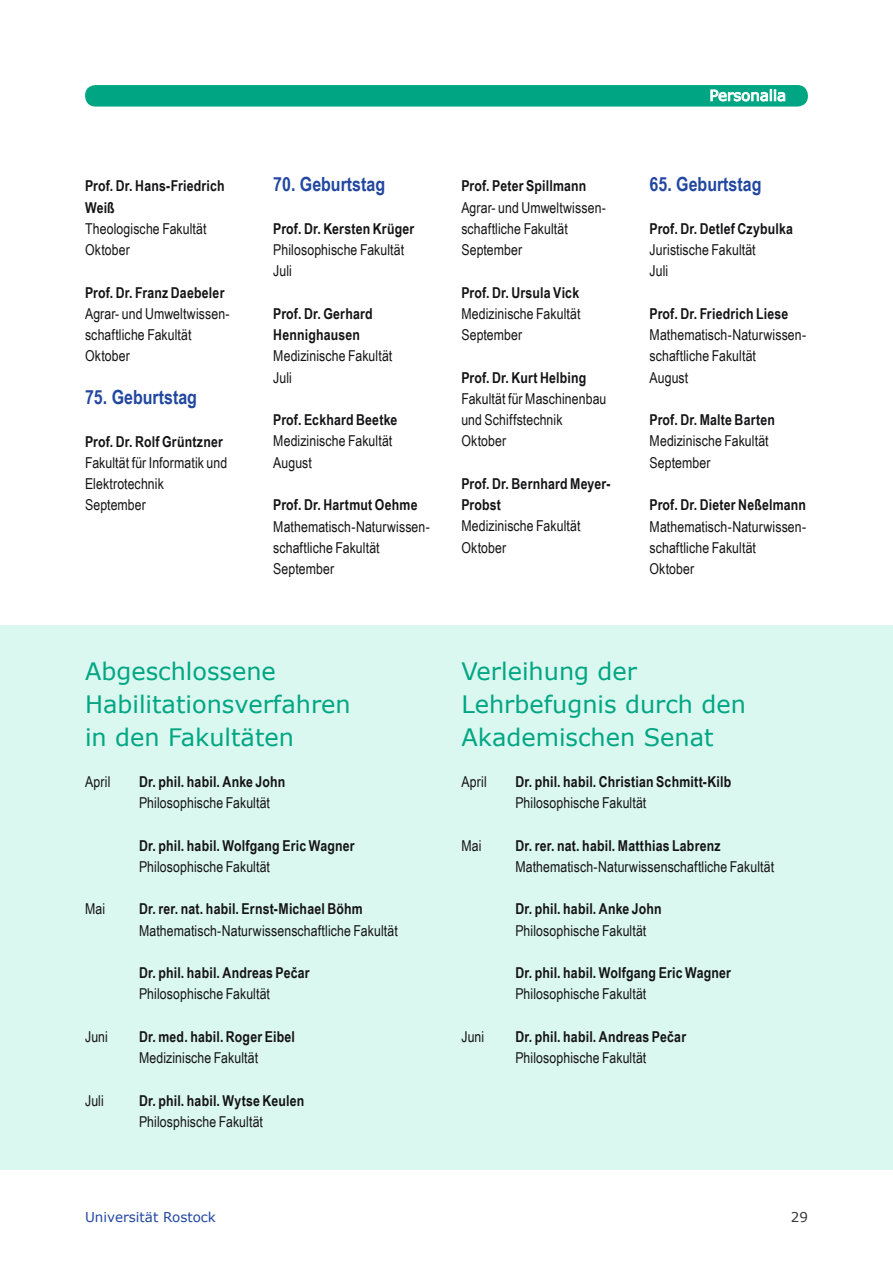
<style>
.page{position:relative;width:893px;height:1263px;background:#fff}
.page>*{position:absolute;margin:0;border:0;box-sizing:border-box;transform-origin:0 0}
.t1{font:24px/33px "Verdana 2";color:#00a683}
.t2{font:700 19.5px "Arial Narrow";color:#2247a0}
.t3{font:15px/21.3px "Arial Narrow";letter-spacing:.005em;color:#141315}
.t4{font:700 15px/21.3px "Arial Narrow";letter-spacing:.015em;color:#141315}
.t5{font:15px "Verdana 2";color:#fff}
.t6{font:13.5px "Verdana 2";color:#2247a0}
.t7{font:13.5px "Verdana 2";color:#39393a}
</style>
<div class="page">
<div style="left:85px;top:85px;width:723px;height:22px;background:#00a683;border-radius:10px"></div>
<svg style="left:710px;top:89px;width:75px;height:12px"></svg>
<div style="left:0;top:625px;width:893px;height:544px;background:#daf7f0"></div>
<p class="t4" style="left:85px;top:175px;width:141px">Prof. Dr. Hans-Friedrich<br>Weiß</p>
<p class="t3" style="left:85px;top:217px;width:123px">Theologische Fakultät<br>Oktober</p>
<p class="t4" style="left:85px;top:281px;width:141px">Prof. Dr. Franz Daebeler</p>
<p class="t3" style="left:85px;top:302px;width:146px">Agrar- und Umweltwissen&shy;schaftliche Fakultät<br>Oktober</p>
<h2 class="t2" style="left:85px;top:382px;width:113px">75. Geburtstag</h2>
<p class="t4" style="left:85px;top:430px;width:139px">Prof. Dr. Rolf Grüntzner</p>
<p class="t3" style="left:85px;top:451px;width:144px">Fakultät für Informatik und<br>Elektrotechnik<br>September</p>
<h2 class="t2" style="left:273px;top:170px;width:113px">70. Geburtstag</h2>
<p class="t4" style="left:273px;top:217px;width:143px">Prof. Dr. Kersten Krüger</p>
<p class="t3" style="left:273px;top:239px;width:132px">Philosophische Fakultät<br>Juli</p>
<p class="t4" style="left:273px;top:302px;width:101px">Prof. Dr. Gerhard<br>Hennighausen</p>
<p class="t3" style="left:273px;top:345px;width:121px">Medizinische Fakultät<br>Juli</p>
<p class="t4" style="left:273px;top:409px;width:126px">Prof. Eckhard Beetke</p>
<p class="t3" style="left:273px;top:430px;width:121px">Medizinische Fakultät<br>August</p>
<p class="t4" style="left:273px;top:494px;width:146px">Prof. Dr. Hartmut Oehme</p>
<p class="t3" style="left:273px;top:515px;width:158px">Mathematisch-Naturwissen&shy;schaftliche Fakultät<br>September</p>
<p class="t4" style="left:461px;top:175px;width:126px">Prof. Peter Spillmann</p>
<p class="t3" style="left:461px;top:196px;width:146px">Agrar- und Umweltwissen&shy;schaftliche Fakultät<br>September</p>
<p class="t4" style="left:461px;top:281px;width:119px">Prof. Dr. Ursula Vick</p>
<p class="t3" style="left:461px;top:302px;width:121px">Medizinische Fakultät<br>September</p>
<p class="t4" style="left:461px;top:366px;width:127px">Prof. Dr. Kurt Helbing</p>
<p class="t3" style="left:461px;top:387px;width:147px">Fakultät für Maschinenbau und Schiffstechnik<br>Oktober</p>
<p class="t4" style="left:461px;top:472px;width:151px">Prof. Dr. Bernhard Meyer-<br>Probst</p>
<p class="t3" style="left:461px;top:515px;width:121px">Medizinische Fakultät<br>Oktober</p>
<p class="t5" style="left:709px;top:86px;width:78px">Personalia</p>
<h2 class="t2" style="left:649px;top:170px;width:113px">65. Geburtstag</h2>
<p class="t4" style="left:649px;top:217px;width:145px">Prof. Dr. Detlef Czybulka</p>
<p class="t3" style="left:649px;top:239px;width:108px">Juristische Fakultät<br>Juli</p>
<p class="t4" style="left:649px;top:302px;width:140px">Prof. Dr. Friedrich Liese</p>
<p class="t3" style="left:649px;top:324px;width:158px">Mathematisch-Naturwissen&shy;schaftliche Fakultät<br>August</p>
<p class="t4" style="left:649px;top:409px;width:127px">Prof. Dr. Malte Barten</p>
<p class="t3" style="left:649px;top:430px;width:121px">Medizinische Fakultät<br>September</p>
<p class="t4" style="left:649px;top:494px;width:158px">Prof. Dr. Dieter Neßelmann</p>
<p class="t3" style="left:649px;top:515px;width:158px">Mathematisch-Naturwissen&shy;schaftliche Fakultät<br>Oktober</p>
<h1 class="t1" style="left:85px;top:655px;width:267px">Abgeschlossene<br>Habilitationsverfahren in den Fakultäten</h1>
<p class="t3" style="left:85px;top:770px;width:27px">April</p>
<p class="t4" style="left:139px;top:770px;width:148px">Dr. phil. habil. Anke John</p>
<p class="t3" style="left:139px;top:791px;width:132px">Philosophische Fakultät</p>
<p class="t4" style="left:139px;top:834px;width:217px">Dr. phil. habil. Wolfgang Eric Wagner</p>
<p class="t3" style="left:139px;top:855px;width:132px">Philosophische Fakultät</p>
<p class="t3" style="left:85px;top:898px;width:22px">Mai</p>
<p class="t4" style="left:139px;top:898px;width:225px">Dr. rer. nat. habil. Ernst-Michael Böhm</p>
<p class="t3" style="left:139px;top:919px;width:260px">Mathematisch-Naturwissenschaftliche Fakultät</p>
<p class="t4" style="left:139px;top:961px;width:172px">Dr. phil. habil. Andreas Pečar</p>
<p class="t3" style="left:139px;top:983px;width:132px">Philosophische Fakultät</p>
<p class="t3" style="left:85px;top:1025px;width:24px">Juni</p>
<p class="t4" style="left:139px;top:1025px;width:157px">Dr. med. habil. Roger Eibel</p>
<p class="t3" style="left:139px;top:1046px;width:121px">Medizinische Fakultät</p>
<p class="t3" style="left:85px;top:1089px;width:20px">Juli</p>
<p class="t4" style="left:139px;top:1089px;width:167px">Dr. phil. habil. Wytse Keulen</p>
<p class="t3" style="left:139px;top:1110px;width:125px">Philosphische Fakultät</p>
<h1 class="t1" style="left:461px;top:655px;width:286px">Verleihung der<br>Lehrbefugnis durch den<br>Akademischen Senat</h1>
<p class="t3" style="left:461px;top:770px;width:27px">April</p>
<p class="t4" style="left:515px;top:770px;width:217px">Dr. phil. habil. Christian Schmitt-Kilb</p>
<p class="t3" style="left:515px;top:791px;width:132px">Philosophische Fakultät</p>
<p class="t3" style="left:461px;top:834px;width:22px">Mai</p>
<p class="t4" style="left:515px;top:834px;width:207px">Dr. rer. nat. habil. Matthias Labrenz</p>
<p class="t3" style="left:515px;top:855px;width:260px">Mathematisch-Naturwissenschaftliche Fakultät</p>
<p class="t4" style="left:515px;top:898px;width:148px">Dr. phil. habil. Anke John</p>
<p class="t3" style="left:515px;top:919px;width:132px">Philosophische Fakultät</p>
<p class="t4" style="left:515px;top:961px;width:217px">Dr. phil. habil. Wolfgang Eric Wagner</p>
<p class="t3" style="left:515px;top:983px;width:132px">Philosophische Fakultät</p>
<p class="t3" style="left:461px;top:1025px;width:24px">Juni</p>
<p class="t4" style="left:515px;top:1025px;width:172px">Dr. phil. habil. Andreas Pečar</p>
<p class="t3" style="left:515px;top:1046px;width:132px">Philosophische Fakultät</p>
<p class="t6" style="left:85px;top:1209px;width:132px">Universität Rostock</p>
<p class="t7" style="left:791px;top:1209px;width:19px">29</p>
</div>
